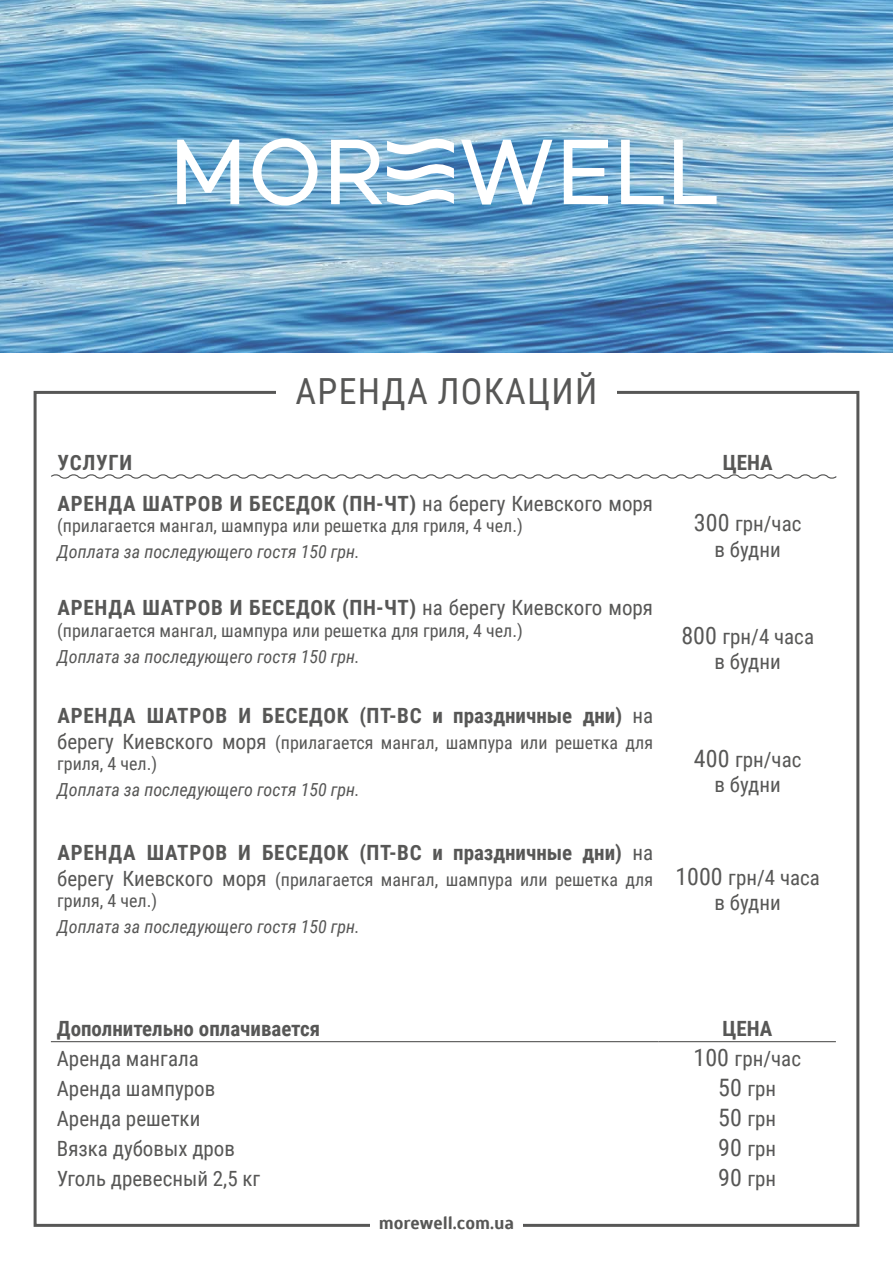
<style>
.page{position:relative;width:893px;height:1263px;background:#fff}
.page>*{position:absolute;margin:0;border:0;box-sizing:border-box;transform-origin:0 0}
.t1{font:36px "Roboto Condensed";letter-spacing:.035em;color:#575756}
.t2{font:700 21px "Roboto Condensed";letter-spacing:.035em;color:#575756}
.t3{font:21px/25.2px "Roboto Condensed";color:#575756;text-align:center}
.t4{font:700 21px "Roboto Condensed";color:#575756}
.t5{font:18px/21.6px "Roboto Condensed";color:#575756}
.t6{font:italic 18px "Roboto Condensed";color:#575756}
.t7{font:700 18px "Scada";color:#575756}
.s1{font-weight:400}
.s2{font-size:24px}
.s3{font-size:21px}
</style>
<div class="page">
<svg style="left:51px;top:474px;width:786px;height:5px"></svg>
<hr style="left:51px;top:1041px;width:608px;height:1px;background:#575756">
<hr style="left:659px;top:1041px;width:177px;height:1px;background:#575756">
<img style="left:0;top:0;width:893px;height:353px">
<svg style="left:461px;top:140px;width:256px;height:65px"></svg>
<svg style="left:177px;top:137px;width:277px;height:69px"></svg>
<h1 class="t1" style="left:296px;top:366px;width:303px">АРЕНДА ЛОКАЦИЙ</h1>
<p class="t2" style="left:58px;top:448px;width:76px">УСЛУГИ</p>
<p class="t2" style="left:723px;top:448px;width:51px">ЦЕНА</p>
<p class="t2" style="left:58px;top:488px;width:597px">АРЕНДА ШАТРОВ И БЕСЕДОК (ПН-ЧТ) <span class="s1">на берегу Киевского моря</span></p>
<p class="t5" style="left:57px;top:514px;width:467px">(прилагается мангал, шампура или решетка для гриля, 4 чел.)</p>
<p class="t3" style="left:694px;top:511px;width:109px"><span class="s2">300</span> грн/час</p>
<p class="t6" style="left:57px;top:539px;width:304px">Доплата за последующего гостя 150 грн.</p>
<p class="t3" style="left:714px;top:536px;width:68px">в будни</p>
<p class="t2" style="left:58px;top:593px;width:597px">АРЕНДА ШАТРОВ И БЕСЕДОК (ПН-ЧТ) <span class="s1">на берегу Киевского моря</span></p>
<p class="t5" style="left:57px;top:619px;width:467px">(прилагается мангал, шампура или решетка для гриля, 4 чел.)</p>
<p class="t3" style="left:681px;top:623px;width:134px"><span class="s2">800</span> грн/4 часа в будни</p>
<p class="t6" style="left:57px;top:643px;width:304px">Доплата за последующего гостя 150 грн.</p>
<p class="t2" style="left:58px;top:701px;width:597px">АРЕНДА ШАТРОВ И БЕСЕДОК (ПТ-ВС и праздничные дни) <span class="s1">на</span></p>
<p class="t5" style="left:57px;top:731px;width:597px"><span class="s3">берегу Киевского моря</span> (прилагается мангал, шампура или решетка для гриля, 4 чел.)</p>
<p class="t3" style="left:694px;top:746px;width:109px"><span class="s2">400</span> грн/час</p>
<p class="t6" style="left:57px;top:777px;width:304px">Доплата за последующего гостя 150 грн.</p>
<p class="t3" style="left:714px;top:771px;width:68px">в будни</p>
<p class="t2" style="left:58px;top:838px;width:597px">АРЕНДА ШАТРОВ И БЕСЕДОК (ПТ-ВС и праздничные дни) <span class="s1">на</span></p>
<p class="t5" style="left:57px;top:868px;width:597px"><span class="s3">берегу Киевского моря</span> (прилагается мангал, шампура или решетка для гриля, 4 чел.)</p>
<p class="t3" style="left:675px;top:864px;width:146px"><span class="s2">1000</span> грн/4 часа в будни</p>
<p class="t6" style="left:57px;top:914px;width:304px">Доплата за последующего гостя 150 грн.</p>
<p class="t4" style="left:57px;top:1013px;width:265px">Дополнительно оплачивается</p>
<p class="t2" style="left:722px;top:1013px;width:51px">ЦЕНА</p>
<p class="t3" style="left:57px;top:1045px;width:144px">Аренда мангала</p>
<p class="t3" style="left:694px;top:1045px;width:109px"><span class="s2">100</span> грн/час</p>
<p class="t3" style="left:57px;top:1075px;width:160px">Аренда шампуров</p>
<p class="t3" style="left:718px;top:1075px;width:60px"><span class="s2">50</span> грн</p>
<p class="t3" style="left:57px;top:1105px;width:145px">Аренда решетки</p>
<p class="t3" style="left:718px;top:1105px;width:60px"><span class="s2">50</span> грн</p>
<p class="t3" style="left:57px;top:1135px;width:180px">Вязка дубовых дров</p>
<p class="t3" style="left:718px;top:1135px;width:60px"><span class="s2">90</span> грн</p>
<p class="t3" style="left:57px;top:1165px;width:205px">Уголь древесный 2,5 кг</p>
<p class="t3" style="left:718px;top:1165px;width:60px"><span class="s2">90</span> грн</p>
<p class="t7" style="left:379px;top:1211px;width:137px">morewell.com.ua</p>
</div>
